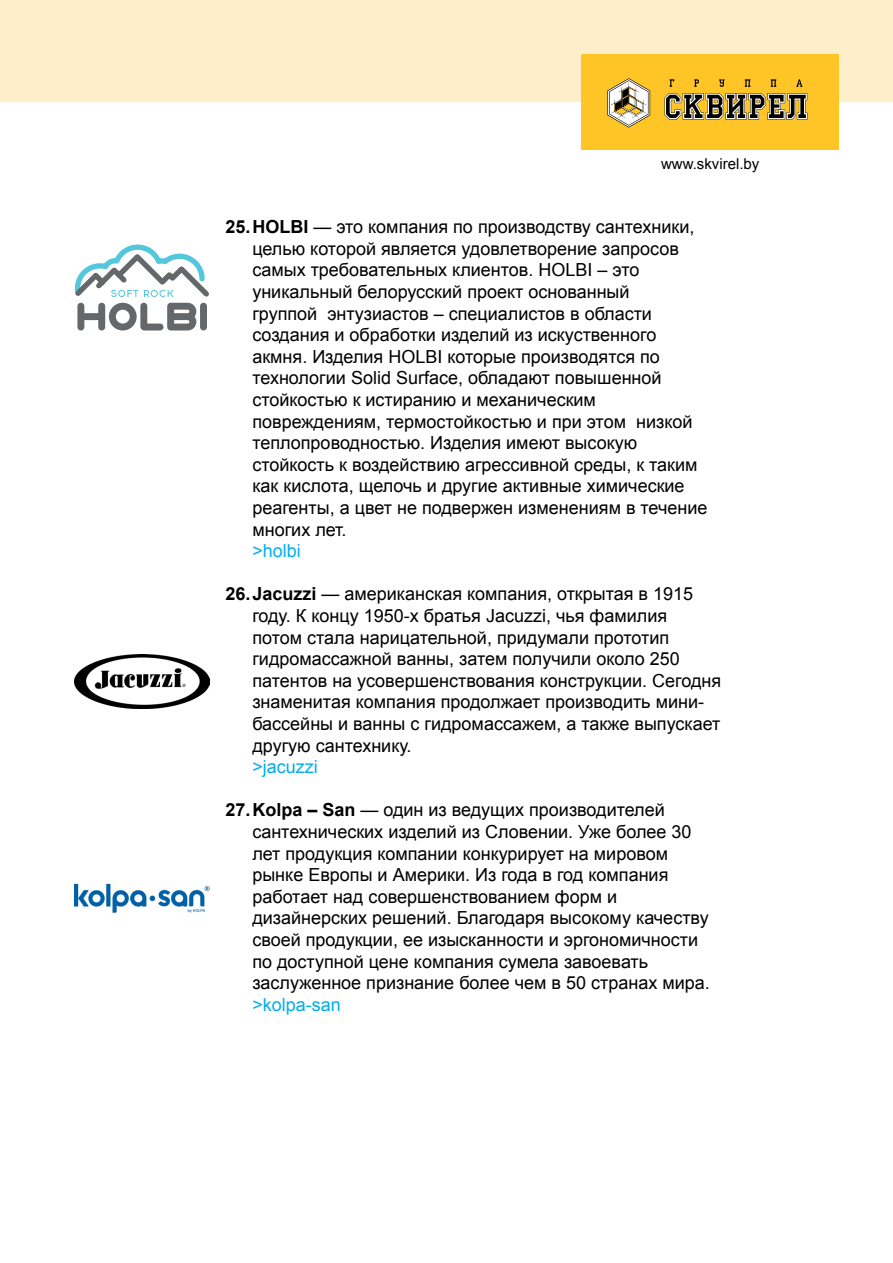
<style>
.page{position:relative;width:893px;height:1263px;background:#fff}
.page>*{position:absolute;margin:0;border:0;box-sizing:border-box;transform-origin:0 0}
.t1{font:18px/21.6px "Arial";color:#000}
.t2{font:18px "Arial";color:#00aeef}
.t3{font:15px "Arial";color:#000}
.s1{font-weight:700}
</style>
<div class="page">
<div style="left:0;top:0;width:893px;height:102px;background:#ffeeca"></div>
<div style="left:582px;top:54px;width:257px;height:95px;background:#ffc425"></div>
<svg style="left:607px;top:78px;width:43px;height:50px"></svg>
<svg style="left:670px;top:79px;width:4px;height:8px"></svg>
<svg style="left:694px;top:79px;width:5px;height:8px"></svg>
<svg style="left:719px;top:79px;width:5px;height:8px"></svg>
<svg style="left:745px;top:79px;width:5px;height:8px"></svg>
<svg style="left:771px;top:79px;width:5px;height:8px"></svg>
<svg style="left:796px;top:79px;width:6px;height:8px"></svg>
<svg style="left:664px;top:93px;width:143px;height:27px"></svg>
<img style="left:75px;top:655px;width:134px;height:53px">
<svg style="left:75px;top:244px;width:134px;height:86px"></svg>
<img style="left:75px;top:883px;width:134px;height:30px">
<p class="t3" style="left:661px;top:154px;width:100px">www.skvirel.by</p>
<p class="t1" style="left:252px;top:216px;width:457px;text-indent:-27px"><span class="s1">25.HOLBI</span> — это компания по производству сантехники, целью которой является удовлетворение запросов самых требовательных клиентов. HOLBI – это уникальный белорусский проект основанный<br>группой энтузиастов – специалистов в области создания и обработки изделий из искуственного акмня. Изделия HOLBI которые производятся по технологии Solid Surface, обладают повышенной стойкостью к истиранию и механическим повреждениям, термостойкостью и при этом низкой теплопроводностью. Изделия имеют высокую стойкость к воздействию агрессивной среды, к таким как кислота, щелочь и другие активные химические реагенты, а цвет не подвержен изменениям в течение многих лет.</p>
<p class="t2" style="left:252px;top:539px;width:50px">&gt;holbi</p>
<p class="t1" style="left:252px;top:583px;width:470px;text-indent:-27px"><span class="s1">26.Jacuzzi</span> — американская компания, открытая в 1915 году. К концу 1950-х братья Jacuzzi, чья фамилия потом стала нарицательной, придумали прототип гидромассажной ванны, затем получили около 250 патентов на усовершенствования конструкции. Сегодня знаменитая компания продолжает производить мини&shy;бассейны и ванны с гидромассажем, а также выпускает другую сантехнику.</p>
<p class="t2" style="left:252px;top:755px;width:67px">&gt;jacuzzi</p>
<p class="t1" style="left:252px;top:799px;width:459px;text-indent:-27px"><span class="s1">27.Kolpa – San</span> — один из ведущих производителей сантехнических изделий из Словении. Уже более 30 лет продукция компании конкурирует на мировом рынке Европы и Америки. Из года в год компания работает над совершенствованием форм и дизайнерских решений. Благодаря высокому качеству своей продукции, ее изысканности и эргономичности по доступной цене компания сумела завоевать заслуженное признание более чем в 50 странах мира.</p>
<p class="t2" style="left:252px;top:993px;width:90px">&gt;kolpa-san</p>
</div>
